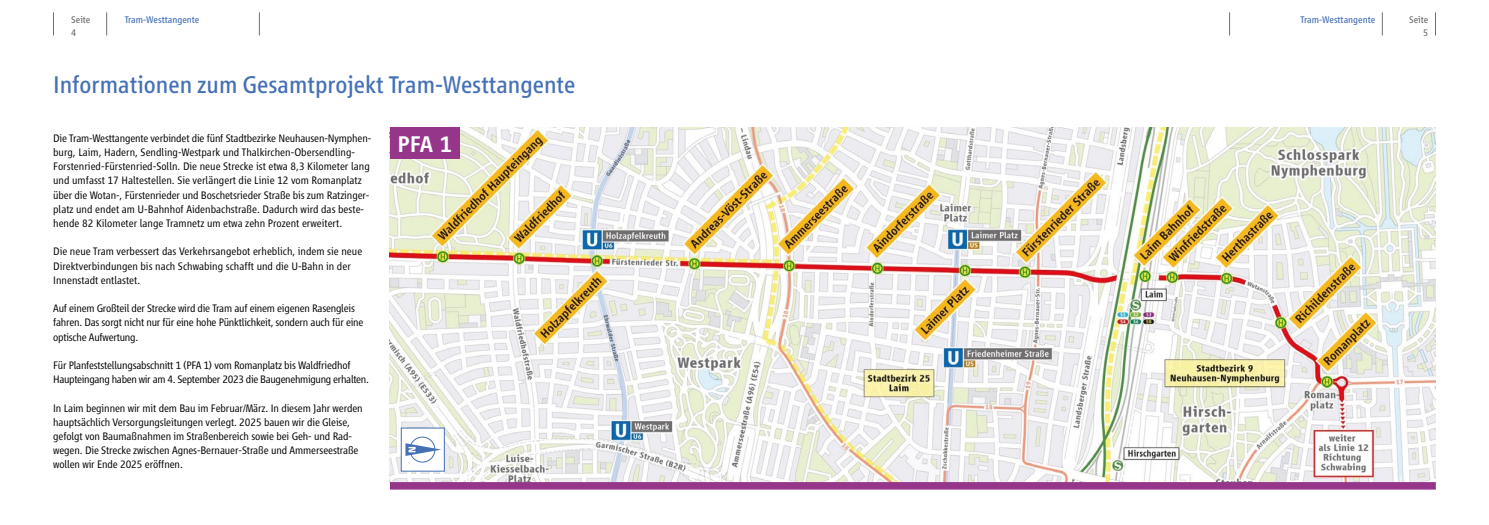
<style>
.page{position:relative;width:1489px;height:525px;background:#fff}
.page>*{position:absolute;margin:0;border:0;box-sizing:border-box;transform-origin:0 0}
.t1{font:25px "Vialog LT Pro";color:#4470b6}
.t2{font:500 23.5px "Vialog LT Pro";color:#fff}
.t3{font:300 11.25px/14.1px "Vialog LT Pro";letter-spacing:-.01em;color:#000}
.t4{font:300 11.25px/14.1px "Vialog LT Pro";letter-spacing:-.03em;color:#000}
.t5{font:10px "Vialog LT Pro";color:#4470b6}
.t6{font:10px/12.5px "Vialog LT Pro";color:#706f6f;text-align:right}
</style>
<div class="page">
<svg style="left:1229px;top:12px;width:1px;height:23px"></svg>
<svg style="left:53px;top:12px;width:1px;height:23px"></svg>
<svg style="left:106px;top:12px;width:1px;height:23px"></svg>
<svg style="left:1381px;top:12px;width:1px;height:23px"></svg>
<svg style="left:259px;top:12px;width:1px;height:23px"></svg>
<img style="left:390px;top:128px;width:1044px;height:354px">
<div style="left:401px;top:427px;width:43px;height:44px;background:#fff"></div>
<div style="left:409px;top:436px;width:26px;height:26px;border:1px solid #4470b6;border-radius:50%"></div>
<svg style="left:405px;top:443px;width:36px;height:12px"></svg>
<div style="left:390px;top:128px;width:69px;height:31px;background:#96368b"></div>
<div style="left:390px;top:482px;width:1045px;height:7px;background:#96368b"></div>
<p class="t6" style="left:71px;top:14px;width:21px;text-align:left">Seite<br>4</p>
<p class="t5" style="left:125px;top:14px;width:76px">Tram-Westtangente</p>
<p class="t5" style="left:1300px;top:14px;width:76px">Tram-Westtangente</p>
<h1 class="t1" style="left:53px;top:71px;width:523px">Informationen zum Gesamtprojekt Tram-Westtangente</h1>
<p class="t3" style="left:53px;top:131px;width:319px">Die Tram-Westtangente verbindet die fünf Stadtbezirke Neuhausen-Nymphen&shy;burg, Laim, Hadern, Sendling-Westpark und Thalkirchen-Obersendling-Forstenried-Fürstenried-Solln. Die neue Strecke ist etwa 8,3 Kilometer lang und umfasst 17 Haltestellen. Sie verlängert die Linie 12 vom Romanplatz über die Wotan-, Fürstenrieder und Boschetsrieder Straße bis zum Ratzinger&shy;platz und endet am U-Bahnhof Aidenbachstraße. Dadurch wird das beste&shy;hende 82 Kilometer lange Tramnetz um etwa zehn Prozent erweitert.</p>
<p class="t3" style="left:53px;top:244px;width:310px">Die neue Tram verbessert das Verkehrsangebot erheblich, indem sie neue<br>Direktverbindungen bis nach Schwabing schafft und die U-Bahn in der<br>Innenstadt entlastet.</p>
<p class="t3" style="left:53px;top:301px;width:312px">Auf einem Großteil der Strecke wird die Tram auf einem eigenen Rasengleis fahren. Das sorgt nicht nur für eine hohe Pünktlichkeit, sondern auch für eine optische Aufwertung.</p>
<p class="t4" style="left:53px;top:358px;width:317px">Für Planfeststellungsabschnitt 1 (PFA 1) vom Romanplatz bis Waldfriedhof<br>Haupteingang haben wir am 4. September 2023 die Baugenehmigung erhalten.</p>
<p class="t3" style="left:53px;top:400px;width:311px">In Laim beginnen wir mit dem Bau im Februar/März. In diesem Jahr werden hauptsächlich Versorgungsleitungen verlegt. 2025 bauen wir die Gleise, gefolgt von Baumaßnahmen im Straßenbereich sowie bei Geh- und Rad&shy;wegen. Die Strecke zwischen Agnes-Bernauer-Straße und Ammerseestraße wollen wir Ende 2025 eröffnen.</p>
<h2 class="t2" style="left:397px;top:131px;width:56px">PFA 1</h2>
<p class="t6" style="left:1408px;top:14px;width:21px">Seite<br>5</p>
</div>
